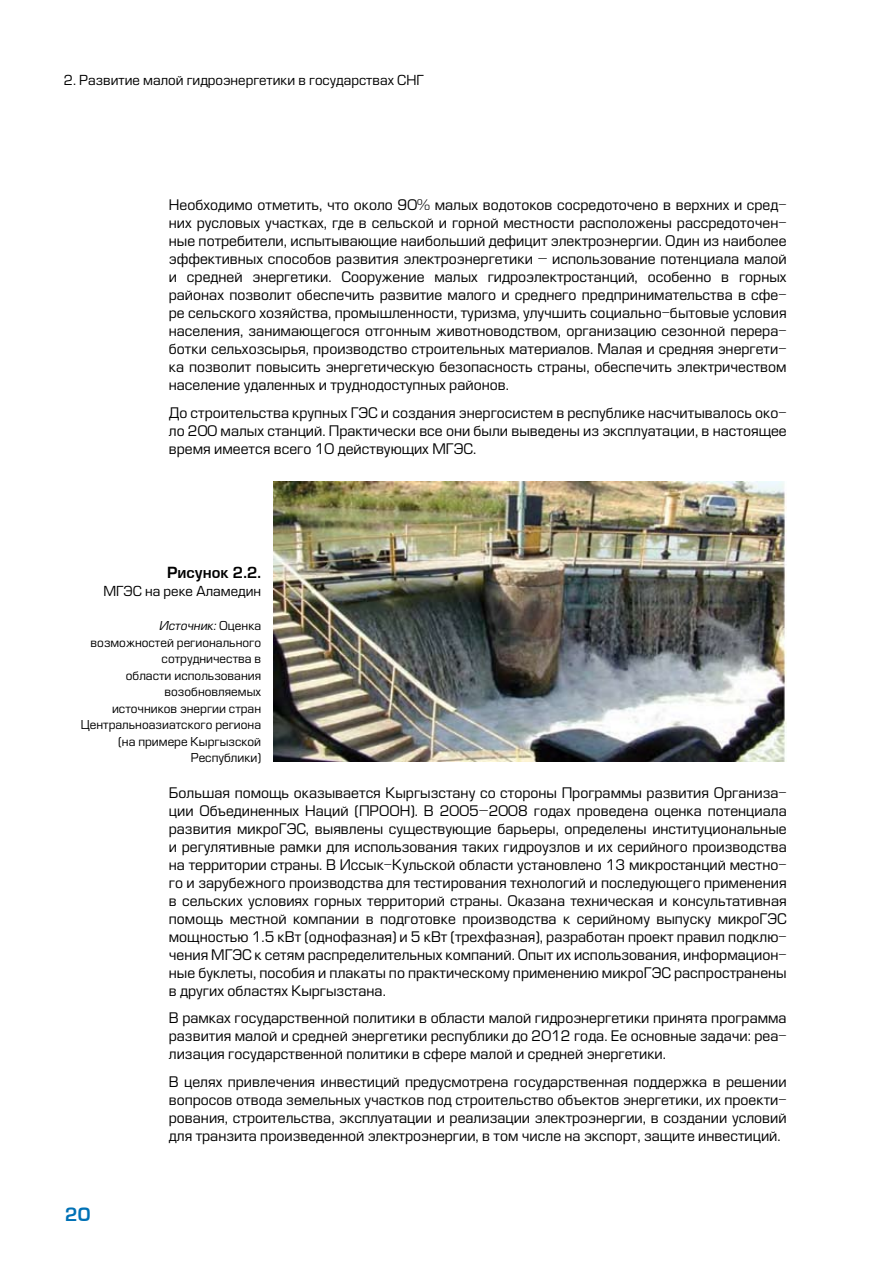
<style>
.page{position:relative;width:893px;height:1263px;background:#fff}
.page>*{position:absolute;margin:0;border:0;box-sizing:border-box;transform-origin:0 0}
.t1{font:18px "Europe Demi Normal";color:#0071b5}
.t2{font:15px "Europe Demi Normal";color:#000}
.t3{font:14.25px/18px "Europe";color:#000;text-align:justify}
.t4{font:13.5px "Europe";color:#000}
.t5{font:12px/16.5px "Europe";color:#000;text-align:right}
.t6{font:italic 12px "Europe K";color:#000}
.s1{font-family:"Europe";font-style:normal}
</style>
<div class="page">
<img style="left:274px;top:482px;width:513px;height:280px">
<p class="t4" style="left:64px;top:72px;width:361px">2. Развитие малой гидроэнергетики в государствах СНГ</p>
<p class="t3" style="left:169px;top:196px;width:619px">Необходимо отметить, что около 90% малых водотоков сосредоточено в верхних и сред&shy;них русловых участках, где в сельской и горной местности расположены рассредоточен&shy;ные потребители, испытывающие наибольший дефицит электроэнергии. Один из наиболее эффективных способов развития электроэнергетики – использование потенциала малой и средней энергетики. Сооружение малых гидроэлектростанций, особенно в горных районах позволит обеспечить развитие малого и среднего предпринимательства в сфе&shy;ре сельского хозяйства, промышленности, туризма, улучшить социально-бытовые условия населения, занимающегося отгонным животноводством, организацию сезонной перера&shy;ботки сельхозсырья, производство строительных материалов. Малая и средняя энергети&shy;ка позволит повысить энергетическую безопасность страны, обеспечить электричеством население удаленных и труднодоступных районов.</p>
<p class="t3" style="left:169px;top:404px;width:619px">До строительства крупных ГЭС и создания энергосистем в республике насчитывалось око&shy;ло 200 малых станций. Практически все они были выведены из эксплуатации, в настоящее время имеется всего 10 действующих МГЭС.</p>
<p class="t2" style="left:167px;top:564px;width:96px">Рисунок 2.2.</p>
<p class="t4" style="left:104px;top:583px;width:159px">МГЭС на реке Аламедин</p>
<p class="t6" style="left:159px;top:619px;width:103px">Источник: <span class="s1">Оценка</span></p>
<p class="t5" style="left:81px;top:634px;width:182px">возможностей регионального сотрудничества в<br>области использования возобновляемых<br>источников энергии стран<br>Центральноазиатского региона (на примере Кыргызской<br>Республики)</p>
<p class="t3" style="left:169px;top:783px;width:619px">Большая помощь оказывается Кыргызстану со стороны Программы развития Организа&shy;ции Объединенных Наций (ПРООН). В 2005–2008 годах проведена оценка потенциала развития микроГЭС, выявлены существующие барьеры, определены институциональные и регулятивные рамки для использования таких гидроузлов и их серийного производства на территории страны. В Иссык-Кульской области установлено 13 микростанций местно&shy;го и зарубежного производства для тестирования технологий и последующего применения в сельских условиях горных территорий страны. Оказана техническая и консультативная помощь местной компании в подготовке производства к серийному выпуску микроГЭС мощностью 1.5 кВт (однофазная) и 5 кВт (трехфазная), разработан проект правил подклю&shy;чения МГЭС к сетям распределительных компаний. Опыт их использования, информацион&shy;ные буклеты, пособия и плакаты по практическому применению микроГЭС распространены в других областях Кыргызстана.</p>
<p class="t3" style="left:169px;top:1009px;width:619px">В рамках государственной политики в области малой гидроэнергетики принята программа развития малой и средней энергетики республики до 2012 года. Ее основные задачи: реа&shy;лизация государственной политики в сфере малой и средней энергетики.</p>
<p class="t3" style="left:169px;top:1073px;width:619px">В целях привлечения инвестиций предусмотрена государственная поддержка в решении вопросов отвода земельных участков под строительство объектов энергетики, их проекти&shy;рования, строительства, эксплуатации и реализации электроэнергии, в создании условий для транзита произведенной электроэнергии, в том числе на экспорт, защите инвестиций.</p>
<p class="t1" style="left:65px;top:1204px;width:27px">20</p>
</div>
